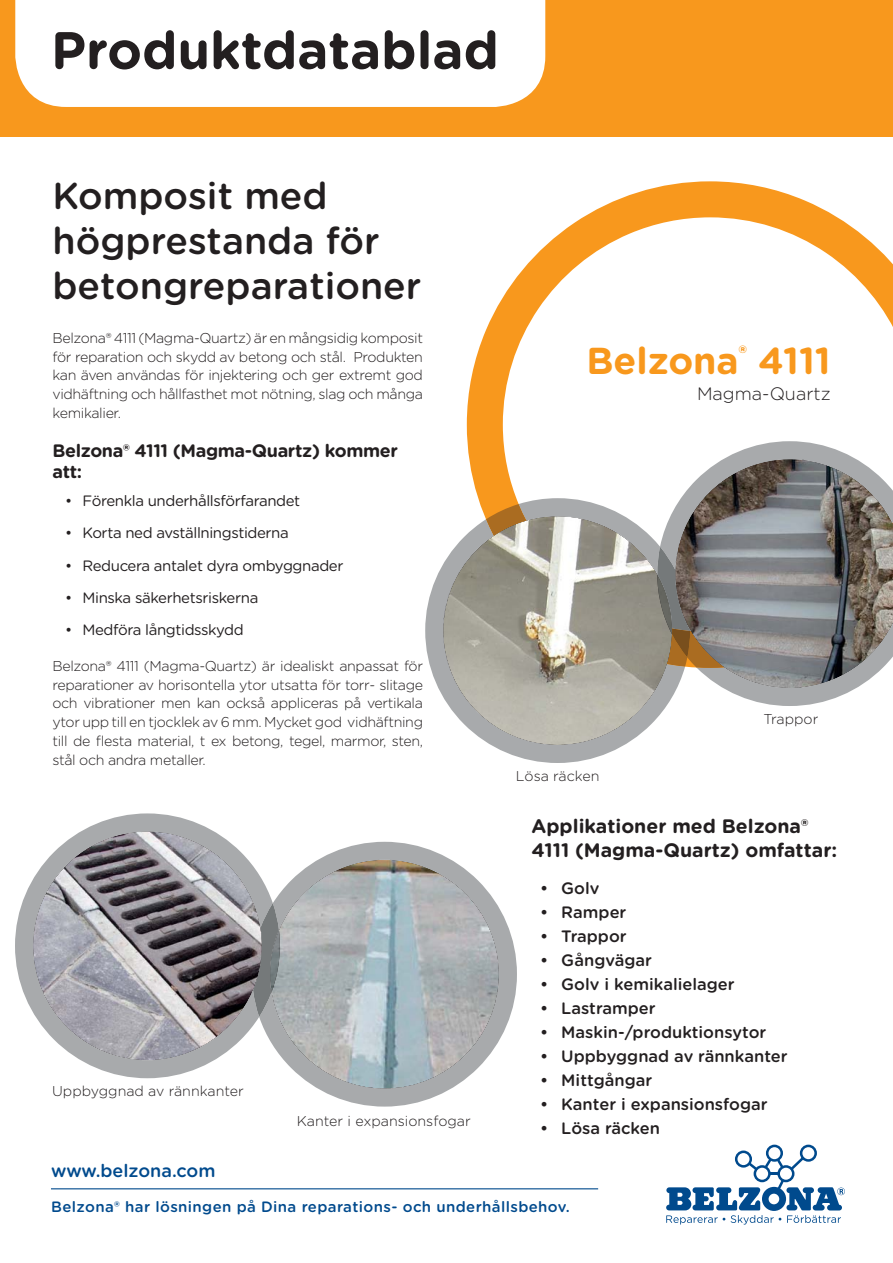
<style>
.page{position:relative;width:893px;height:1263px;background:#fff}
.page>*{position:absolute;margin:0;border:0;box-sizing:border-box;transform-origin:0 0}
.t1{font:700 52.5px "Gotham Rounded";color:#231f20}
.t2{font:500 37.5px/45px "Gotham Rounded";color:#231f20}
.t3{font:700 37.5px "Gotham Rounded";color:#f8981d}
.t4{font:700 19.5px/24px "Gotham Rounded";color:#231f20}
.t5{font:700 18px/21.6px "Gotham Rounded";letter-spacing:-.02em;color:#231f20}
.t6{font:500 18px "Gotham Rounded";color:#004a8d}
.t7{font:300 18px "Gotham Rounded";color:#231f20}
.t8{font:500 16.5px "Gotham Rounded";color:#231f20}
.t9{font:15px "Gotham Rounded";letter-spacing:-.025em;color:#231f20}
.t10{font:500 15px "Gotham Rounded";letter-spacing:.025em;color:#004a8d}
.t11{font:300 14.25px/18.8px "Gotham Rounded";letter-spacing:-.025em;color:#231f20;text-align:justify}
.t12{font:300 14.25px "Gotham Rounded";color:#231f20}
</style>
<div class="page">
<svg style="left:467px;top:181px;width:426px;height:317px"></svg>
<svg style="left:318px;top:842px;width:199px;height:265px"></svg>
<img style="left:273px;top:860px;width:226px;height:229px">
<svg style="left:425px;top:498px;width:199px;height:265px"></svg>
<svg style="left:660px;top:441px;width:233px;height:57px"></svg>
<svg style="left:675px;top:459px;width:218px;height:45px;background:#8d8a89"></svg>
<svg style="left:443px;top:504px;width:450px;height:241px"></svg>
<img style="left:675px;top:580px;width:218px;height:108px">
<svg style="left:15px;top:813px;width:258px;height:265px"></svg>
<img style="left:279px;top:930px;width:1px;height:62px">
<svg style="left:262px;top:852px;width:17px;height:189px"></svg>
<img style="left:33px;top:831px;width:229px;height:229px">
<div style="left:0;top:0;width:893px;height:136px;background:#f8981d"></div>
<div style="left:15px;top:0;width:530px;height:107px;background:#fff"></div>
<hr style="left:51px;top:1188px;width:547px;height:1px;background:#004a8d">
<svg style="left:666px;top:1145px;width:179px;height:80px"></svg>
<h1 class="t1" style="left:51px;top:31px;width:449px">Produktdatablad</h1>
<h2 class="t2" style="left:52px;top:175px;width:370px">Komposit med högprestanda för betongreparationer</h2>
<p class="t11" style="left:52px;top:329px;width:372px">Belzona® 4111 (Magma-Quartz) är en mångsidig komposit för reparation och skydd av betong och stål. Produkten kan även användas för injektering och ger extremt god vidhäftning och hållfasthet mot nötning, slag och många kemikalier.</p>
<p class="t5" style="left:52px;top:441px;width:347px">Belzona® 4111 (Magma-Quartz) kommer att:</p>
<p class="t9" style="left:65px;top:495px;width:237px">• Förenkla underhållsförfarandet</p>
<p class="t9" style="left:65px;top:527px;width:225px">• Korta ned avställningstiderna</p>
<p class="t9" style="left:65px;top:560px;width:280px">• Reducera antalet dyra ombyggnader</p>
<p class="t9" style="left:65px;top:592px;width:195px">• Minska säkerhetsriskerna</p>
<p class="t9" style="left:65px;top:624px;width:180px">• Medföra långtidsskydd</p>
<p class="t11" style="left:52px;top:657px;width:372px">Belzona® 4111 (Magma-Quartz) är idealiskt anpassat för reparationer av horisontella ytor utsatta för torr- slitage och vibrationer men kan också appliceras på vertikala ytor upp till en tjocklek av 6 mm. Mycket god vidhäftning till de flesta material, t ex betong, tegel, marmor, sten, stål och andra metaller.</p>
<p class="t12" style="left:52px;top:1085px;width:193px">Uppbyggnad av rännkanter</p>
<p class="t12" style="left:297px;top:1115px;width:175px">Kanter i expansionsfogar</p>
<h2 class="t3" style="left:586px;top:347px;width:246px">Belzona<sup>®</sup> 4111</h2>
<p class="t7" style="left:697px;top:386px;width:135px">Magma-Quartz</p>
<p class="t12" style="left:516px;top:770px;width:85px">Lösa räcken</p>
<p class="t12" style="left:763px;top:713px;width:56px">Trappor</p>
<h3 class="t4" style="left:531px;top:816px;width:307px">Applikationer med Belzona®<br>4111 (Magma-Quartz) omfattar:</h3>
<p class="t8" style="left:540px;top:882px;width:61px">• Golv</p>
<p class="t8" style="left:540px;top:906px;width:88px">• Ramper</p>
<p class="t8" style="left:540px;top:930px;width:88px">• Trappor</p>
<p class="t8" style="left:540px;top:954px;width:114px">• Gångvägar</p>
<p class="t8" style="left:540px;top:978px;width:196px">• Golv i kemikalielager</p>
<p class="t8" style="left:540px;top:1002px;width:117px">• Lastramper</p>
<p class="t8" style="left:540px;top:1026px;width:228px">• Maskin-/produktionsytor</p>
<p class="t8" style="left:540px;top:1050px;width:249px">• Uppbyggnad av rännkanter</p>
<p class="t8" style="left:540px;top:1074px;width:114px">• Mittgångar</p>
<p class="t8" style="left:540px;top:1098px;width:229px">• Kanter i expansionsfogar</p>
<p class="t8" style="left:540px;top:1122px;width:122px">• Lösa räcken</p>
<p class="t6" style="left:51px;top:1164px;width:166px">www.belzona.com</p>
<p class="t10" style="left:51px;top:1201px;width:520px">Belzona® har lösningen på Dina reparations- och underhållsbehov.</p>
</div>
